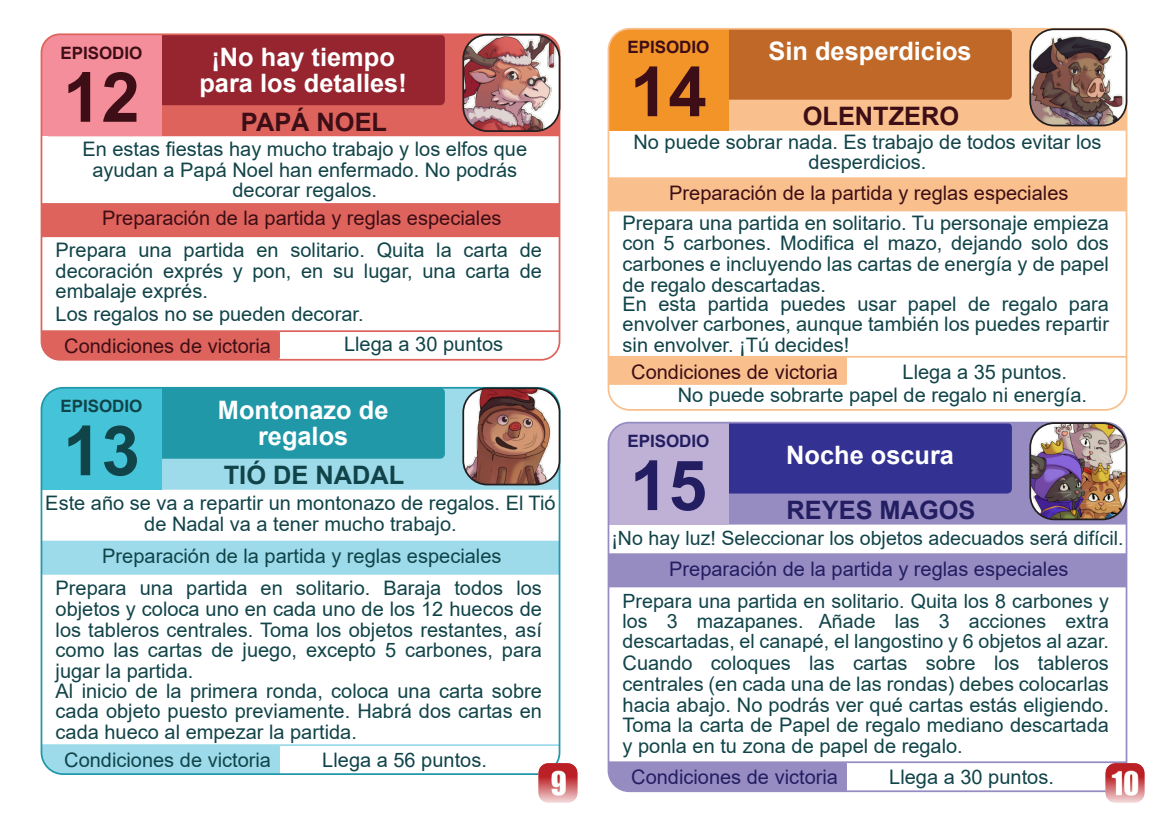
<style>
.page{position:relative;width:1168px;height:828px;background:#fff}
.page>*{position:absolute;margin:0;border:0;box-sizing:border-box;transform-origin:0 0}
.t1{font:700 69.2px "Arial";color:#3e0e16}
.t2{font:700 69.2px "Arial";color:#114449}
.t3{font:700 69.2px "Arial";color:#231e62}
.t4{font:700 25.4px/26.2px "Arial";color:#fff;text-align:center}
.t5{font:700 25.4px "Arial";color:#3e0e16}
.t6{font:700 25.4px "Arial";color:#114449}
.t7{font:700 25.4px "Arial";color:#231e62}
.t8{font:20px/20.4px "Arial";color:#114449;text-align:center}
.t9{font:20px "Arial";color:#3e0e16}
.t10{font:20px "Arial";color:#231e62}
.t11{font:19.6px/20.2px "Arial";color:#114449;text-align:justify}
.t12{font:700 17px "Arial";color:#3e0e16}
.t13{font:700 17px "Arial";color:#114449}
.t14{font:700 17px "Arial";color:#231e62}
</style>
<div class="page">
<svg style="left:41px;top:330px;width:518px;height:28px"></svg>
<div style="left:161px;top:36px;width:398px;height:100px;background:#de635d"></div>
<div style="left:41px;top:34px;width:404px;height:71px;background:#962530;border-radius:5px"></div>
<div style="left:41px;top:34px;width:120px;height:102px;background:#f48e9a"></div>
<div style="left:44px;top:203px;width:513px;height:34px;background:#de635d"></div>
<div style="left:41px;top:33px;width:519px;height:328px;border:2px solid #de635d;border-radius:18px"></div>
<img style="left:463px;top:35px;width:96px;height:96px;border-radius:24px">
<div style="left:462px;top:34px;width:98px;height:98px;border:2px solid #231f20;border-radius:24px"></div>
<svg style="left:41px;top:744px;width:518px;height:30px"></svg>
<div style="left:161px;top:388px;width:398px;height:102px;background:#9ddaea"></div>
<div style="left:41px;top:388px;width:404px;height:71px;background:#2098a8;border-radius:5px"></div>
<div style="left:41px;top:388px;width:120px;height:102px;background:#44c3d9"></div>
<div style="left:44px;top:540px;width:513px;height:35px;background:#9ddaea"></div>
<div style="left:41px;top:387px;width:519px;height:388px;border:2px solid #2098a8;border-radius:22px"></div>
<img style="left:463px;top:388px;width:96px;height:96px;border-radius:24px">
<div style="left:462px;top:387px;width:98px;height:98px;border:2px solid #231f20;border-radius:24px"></div>
<svg style="left:608px;top:356px;width:518px;height:52px"></svg>
<div style="left:728px;top:29px;width:398px;height:102px;background:#f9bf8c"></div>
<div style="left:608px;top:29px;width:404px;height:71px;background:#bf6827;border-radius:5px"></div>
<div style="left:608px;top:29px;width:120px;height:102px;background:#f39429"></div>
<div style="left:611px;top:177px;width:513px;height:34px;background:#f9bf8c"></div>
<div style="left:608px;top:28px;width:519px;height:383px;border:2px solid #f9bf8c;border-radius:21px"></div>
<img style="left:1030px;top:29px;width:96px;height:96px;border-radius:24px">
<div style="left:1029px;top:28px;width:98px;height:98px;border:2px solid #231f20;border-radius:24px"></div>
<svg style="left:608px;top:761px;width:516px;height:30px"></svg>
<div style="left:728px;top:422px;width:398px;height:102px;background:#978cc2"></div>
<div style="left:608px;top:422px;width:404px;height:71px;background:#333192;border-radius:5px"></div>
<div style="left:608px;top:422px;width:120px;height:102px;background:#beb1d5"></div>
<div style="left:611px;top:553px;width:513px;height:34px;background:#978cc2"></div>
<div style="left:608px;top:422px;width:519px;height:370px;border:2px solid #978cc2;border-radius:21px"></div>
<img style="left:1030px;top:423px;width:96px;height:96px;border-radius:24px">
<div style="left:1029px;top:422px;width:98px;height:98px;border:2px solid #231f20;border-radius:24px"></div>
<img style="left:1105px;top:763px;width:40px;height:40px">
<img style="left:538px;top:763px;width:40px;height:40px">
<p class="t12" style="left:60px;top:46px;width:84px">EPISODIO</p>
<p class="t4" style="left:199px;top:46px;width:209px">¡No hay tiempo para los detalles!</p>
<h1 class="t1" style="left:63px;top:71px;width:78px">12</h1>
<p class="t5" style="left:241px;top:112px;width:148px">PAPÁ NOEL</p>
<p class="t8" style="left:82px;top:140px;width:446px">En estas fiestas hay mucho trabajo y los elfos que ayudan a Papá Noel han enfermado. No podrás decorar regalos.</p>
<p class="t9" style="left:102px;top:211px;width:401px">Preparación de la partida y reglas especiales</p>
<p class="t8" style="left:56px;top:241px;width:488px;text-align:justify">Prepara una partida en solitario. Quita la carta de decoración exprés y pon, en su lugar, una carta de embalaje exprés.</p>
<p class="t8" style="left:56px;top:306px;width:310px">Los regalos no se pueden decorar.</p>
<p class="t9" style="left:64px;top:339px;width:208px">Condiciones de victoria</p>
<p class="t8" style="left:344px;top:335px;width:161px">Llega a 30 puntos</p>
<p class="t13" style="left:60px;top:400px;width:84px">EPISODIO</p>
<p class="t4" style="left:218px;top:399px;width:172px">Montonazo de regalos</p>
<h1 class="t2" style="left:63px;top:425px;width:78px">13</h1>
<p class="t6" style="left:224px;top:466px;width:182px">TIÓ DE NADAL</p>
<p class="t8" style="left:45px;top:494px;width:512px">Este año se va a repartir un montonazo de regalos. El Tió de Nadal va a tener mucho trabajo.</p>
<p class="t8" style="left:102px;top:547px;width:401px">Preparación de la partida y reglas especiales</p>
<p class="t8" style="left:56px;top:580px;width:488px;text-align:left">Prepara una partida en solitario. Baraja todos los objetos y coloca uno en cada uno de los 12 huecos de los tableros centrales. Toma los objetos restantes, así como las cartas de juego, excepto 5 carbones, para jugar la partida.<br>Al inicio de la primera ronda, coloca una carta sobre cada objeto puesto previamente. Habrá dos cartas en cada hueco al empezar la partida.</p>
<p class="t8" style="left:64px;top:752px;width:208px">Condiciones de victoria</p>
<p class="t8" style="left:322px;top:752px;width:166px">Llega a 56 puntos.</p>
<p class="t12" style="left:627px;top:41px;width:84px">EPISODIO</p>
<p class="t4" style="left:768px;top:40px;width:205px">Sin desperdicios</p>
<h1 class="t1" style="left:630px;top:66px;width:78px">14</h1>
<p class="t5" style="left:803px;top:107px;width:158px">OLENTZERO</p>
<p class="t8" style="left:633px;top:133px;width:470px">No puede sobrar nada. Es trabajo de todos evitar los desperdicios.</p>
<p class="t9" style="left:669px;top:185px;width:401px">Preparación de la partida y reglas especiales</p>
<p class="t8" style="left:622px;top:214px;width:488px;text-align:left">Prepara una partida en solitario. Tu personaje empieza con 5 carbones. Modifica el mazo, dejando solo dos carbones e incluyendo las cartas de energía y de papel de regalo descartadas.<br>En esta partida puedes usar papel de regalo para envolver carbones, aunque también los puedes repartir sin envolver. ¡Tú decides!</p>
<p class="t8" style="left:678px;top:362px;width:411px;line-height:22.8px;text-align:left;text-indent:225px">Llega a 35 puntos.<br>No puede sobrarte papel de regalo ni energía.</p>
<p class="t9" style="left:631px;top:364px;width:208px">Condiciones de victoria</p>
<p class="t14" style="left:627px;top:435px;width:84px">EPISODIO</p>
<h1 class="t3" style="left:630px;top:460px;width:78px">15</h1>
<p class="t4" style="left:786px;top:444px;width:169px">Noche oscura</p>
<p class="t7" style="left:786px;top:500px;width:190px">REYES MAGOS</p>
<p class="t11" style="left:611px;top:529px;width:514px">¡No hay luz! Seleccionar los objetos adecuados será difícil.</p>
<p class="t10" style="left:669px;top:561px;width:401px">Preparación de la partida y reglas especiales</p>
<p class="t11" style="left:622px;top:592px;width:488px">Prepara una partida en solitario. Quita los 8 carbones y los 3 mazapanes. Añade las 3 acciones extra descartadas, el canapé, el langostino y 6 objetos al azar.</p>
<p class="t8" style="left:622px;top:655px;width:488px;text-align:justify">Cuando coloques las cartas sobre los tableros centrales (en cada una de las rondas) debes colocarlas hacia abajo. No podrás ver qué cartas estás eligiendo.<br>Toma la carta de Papel de regalo mediano descartada y ponla en tu zona de papel de regalo.</p>
<p class="t10" style="left:631px;top:770px;width:208px">Condiciones de victoria</p>
<p class="t8" style="left:889px;top:769px;width:166px">Llega a 30 puntos.</p>
</div>
